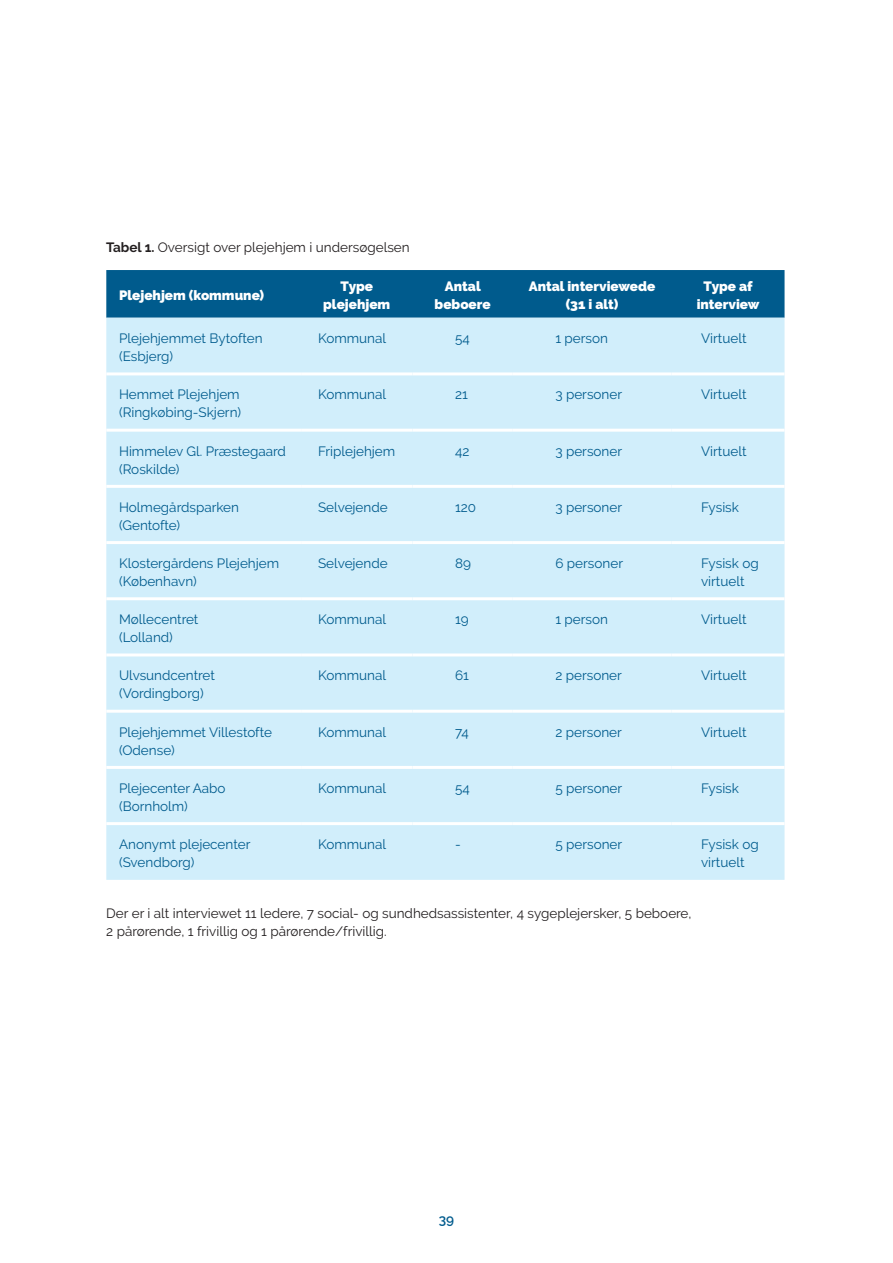
<style>
.page{position:relative;width:893px;height:1263px;background:#fff}
.page>*{position:absolute;margin:0;border:0;box-sizing:border-box;transform-origin:0 0}
.t1{font:13.5px/18px "Raleway";color:#005b8d}
.t2{font:13.5px/18px "Raleway";color:#231f20}
.t3{font:900 13.5px/18px "Raleway";color:#fff;text-align:center}
.t4{font:600 13.5px "Raleway";color:#005b8d}
.s1{font-weight:700}
</style>
<div class="page">
<div style="left:106px;top:270px;width:678px;height:48px;background:#005b8d"></div>
<div style="left:106px;top:318px;width:678px;height:562px;background:#d1eefb"></div>
<hr style="left:106px;top:372px;width:195px;height:3px;background:#fff">
<hr style="left:301px;top:372px;width:111px;height:3px;background:#fff">
<hr style="left:412px;top:372px;width:101px;height:3px;background:#fff">
<hr style="left:513px;top:372px;width:158px;height:3px;background:#fff">
<hr style="left:671px;top:372px;width:113px;height:3px;background:#fff">
<hr style="left:106px;top:429px;width:195px;height:3px;background:#fff">
<hr style="left:301px;top:429px;width:111px;height:3px;background:#fff">
<hr style="left:412px;top:429px;width:101px;height:3px;background:#fff">
<hr style="left:513px;top:429px;width:158px;height:3px;background:#fff">
<hr style="left:671px;top:429px;width:113px;height:3px;background:#fff">
<hr style="left:106px;top:485px;width:195px;height:3px;background:#fff">
<hr style="left:301px;top:485px;width:111px;height:3px;background:#fff">
<hr style="left:412px;top:485px;width:101px;height:3px;background:#fff">
<hr style="left:513px;top:485px;width:158px;height:3px;background:#fff">
<hr style="left:671px;top:485px;width:113px;height:3px;background:#fff">
<hr style="left:106px;top:541px;width:195px;height:3px;background:#fff">
<hr style="left:301px;top:541px;width:111px;height:3px;background:#fff">
<hr style="left:412px;top:541px;width:101px;height:3px;background:#fff">
<hr style="left:513px;top:541px;width:158px;height:3px;background:#fff">
<hr style="left:671px;top:541px;width:113px;height:3px;background:#fff">
<hr style="left:106px;top:597px;width:195px;height:3px;background:#fff">
<hr style="left:301px;top:597px;width:111px;height:3px;background:#fff">
<hr style="left:412px;top:597px;width:101px;height:3px;background:#fff">
<hr style="left:513px;top:597px;width:158px;height:3px;background:#fff">
<hr style="left:671px;top:597px;width:113px;height:3px;background:#fff">
<hr style="left:106px;top:653px;width:195px;height:3px;background:#fff">
<hr style="left:301px;top:653px;width:111px;height:3px;background:#fff">
<hr style="left:412px;top:653px;width:101px;height:3px;background:#fff">
<hr style="left:513px;top:653px;width:158px;height:3px;background:#fff">
<hr style="left:671px;top:653px;width:113px;height:3px;background:#fff">
<hr style="left:106px;top:710px;width:195px;height:3px;background:#fff">
<hr style="left:301px;top:710px;width:111px;height:3px;background:#fff">
<hr style="left:412px;top:710px;width:101px;height:3px;background:#fff">
<hr style="left:513px;top:710px;width:158px;height:3px;background:#fff">
<hr style="left:671px;top:710px;width:113px;height:3px;background:#fff">
<hr style="left:106px;top:766px;width:195px;height:3px;background:#fff">
<hr style="left:301px;top:766px;width:111px;height:3px;background:#fff">
<hr style="left:412px;top:766px;width:101px;height:3px;background:#fff">
<hr style="left:513px;top:766px;width:158px;height:3px;background:#fff">
<hr style="left:671px;top:766px;width:113px;height:3px;background:#fff">
<hr style="left:106px;top:822px;width:195px;height:3px;background:#fff">
<hr style="left:301px;top:822px;width:111px;height:3px;background:#fff">
<hr style="left:412px;top:822px;width:101px;height:3px;background:#fff">
<hr style="left:513px;top:822px;width:158px;height:3px;background:#fff">
<hr style="left:671px;top:822px;width:113px;height:3px;background:#fff">
<p class="t2" style="left:106px;top:238px;width:305px"><span class="s1">Tabel 1.</span> Oversigt over plejehjem i undersøgelsen</p>
<p class="t3" style="left:119px;top:286px;width:147px">Plejehjem (kommune)</p>
<p class="t3" style="left:323px;top:277px;width:69px">Type plejehjem</p>
<p class="t3" style="left:435px;top:277px;width:58px">Antal beboere</p>
<p class="t3" style="left:529px;top:277px;width:128px">Antal interviewede (31 i alt)</p>
<p class="t3" style="left:697px;top:277px;width:64px">Type af interview</p>
<p class="t1" style="left:119px;top:329px;width:145px">Plejehjemmet Bytoften (Esbjerg)</p>
<p class="t1" style="left:318px;top:329px;width:70px">Kommunal</p>
<p class="t1" style="left:455px;top:329px;width:16px">54</p>
<p class="t1" style="left:555px;top:329px;width:54px">1 person</p>
<p class="t1" style="left:701px;top:329px;width:47px">Virtuelt</p>
<p class="t1" style="left:119px;top:386px;width:124px">Hemmet Plejehjem (Ringkøbing-Skjern)</p>
<p class="t1" style="left:318px;top:386px;width:70px">Kommunal</p>
<p class="t1" style="left:455px;top:386px;width:14px">21</p>
<p class="t1" style="left:555px;top:386px;width:68px">3 personer</p>
<p class="t1" style="left:701px;top:386px;width:47px">Virtuelt</p>
<p class="t1" style="left:119px;top:442px;width:168px">Himmelev Gl. Præstegaard (Roskilde)</p>
<p class="t1" style="left:318px;top:442px;width:79px">Friplejehjem</p>
<p class="t1" style="left:455px;top:442px;width:16px">42</p>
<p class="t1" style="left:555px;top:442px;width:68px">3 personer</p>
<p class="t1" style="left:701px;top:442px;width:47px">Virtuelt</p>
<p class="t1" style="left:119px;top:498px;width:121px">Holmegårdsparken (Gentofte)</p>
<p class="t1" style="left:318px;top:498px;width:71px">Selvejende</p>
<p class="t1" style="left:455px;top:498px;width:23px">120</p>
<p class="t1" style="left:555px;top:498px;width:68px">3 personer</p>
<p class="t1" style="left:701px;top:498px;width:39px">Fysisk</p>
<p class="t1" style="left:119px;top:554px;width:162px">Klostergårdens Plejehjem (København)</p>
<p class="t1" style="left:318px;top:554px;width:71px">Selvejende</p>
<p class="t1" style="left:455px;top:554px;width:17px">89</p>
<p class="t1" style="left:555px;top:554px;width:69px">6 personer</p>
<p class="t1" style="left:701px;top:554px;width:59px">Fysisk og virtuelt</p>
<p class="t1" style="left:119px;top:610px;width:81px">Møllecentret (Lolland)</p>
<p class="t1" style="left:318px;top:610px;width:70px">Kommunal</p>
<p class="t1" style="left:455px;top:610px;width:15px">19</p>
<p class="t1" style="left:555px;top:610px;width:54px">1 person</p>
<p class="t1" style="left:701px;top:610px;width:47px">Virtuelt</p>
<p class="t1" style="left:119px;top:667px;width:97px">Ulvsundcentret (Vordingborg)</p>
<p class="t1" style="left:318px;top:667px;width:70px">Kommunal</p>
<p class="t1" style="left:455px;top:667px;width:15px">61</p>
<p class="t1" style="left:555px;top:667px;width:68px">2 personer</p>
<p class="t1" style="left:701px;top:667px;width:47px">Virtuelt</p>
<p class="t1" style="left:119px;top:723px;width:154px">Plejehjemmet Villestofte (Odense)</p>
<p class="t1" style="left:318px;top:723px;width:70px">Kommunal</p>
<p class="t1" style="left:455px;top:723px;width:15px">74</p>
<p class="t1" style="left:555px;top:723px;width:68px">2 personer</p>
<p class="t1" style="left:701px;top:723px;width:47px">Virtuelt</p>
<p class="t1" style="left:119px;top:779px;width:108px">Plejecenter Aabo (Bornholm)</p>
<p class="t1" style="left:318px;top:779px;width:70px">Kommunal</p>
<p class="t1" style="left:455px;top:779px;width:16px">54</p>
<p class="t1" style="left:555px;top:779px;width:68px">5 personer</p>
<p class="t1" style="left:701px;top:779px;width:39px">Fysisk</p>
<p class="t1" style="left:119px;top:835px;width:133px">Anonymt plejecenter (Svendborg)</p>
<p class="t1" style="left:318px;top:835px;width:70px">Kommunal</p>
<p class="t1" style="left:455px;top:835px;width:7px">-</p>
<p class="t1" style="left:555px;top:835px;width:68px">5 personer</p>
<p class="t1" style="left:701px;top:835px;width:59px">Fysisk og virtuelt</p>
<p class="t2" style="left:106px;top:904px;width:587px">Der er i alt interviewet 11 ledere, 7 social- og sundhedsassistenter, 4 sygeplejersker, 5 beboere,<br>2 pårørende, 1 frivillig og 1 pårørende/frivillig.</p>
<p class="t4" style="left:439px;top:1211px;width:17px">39</p>
</div>
